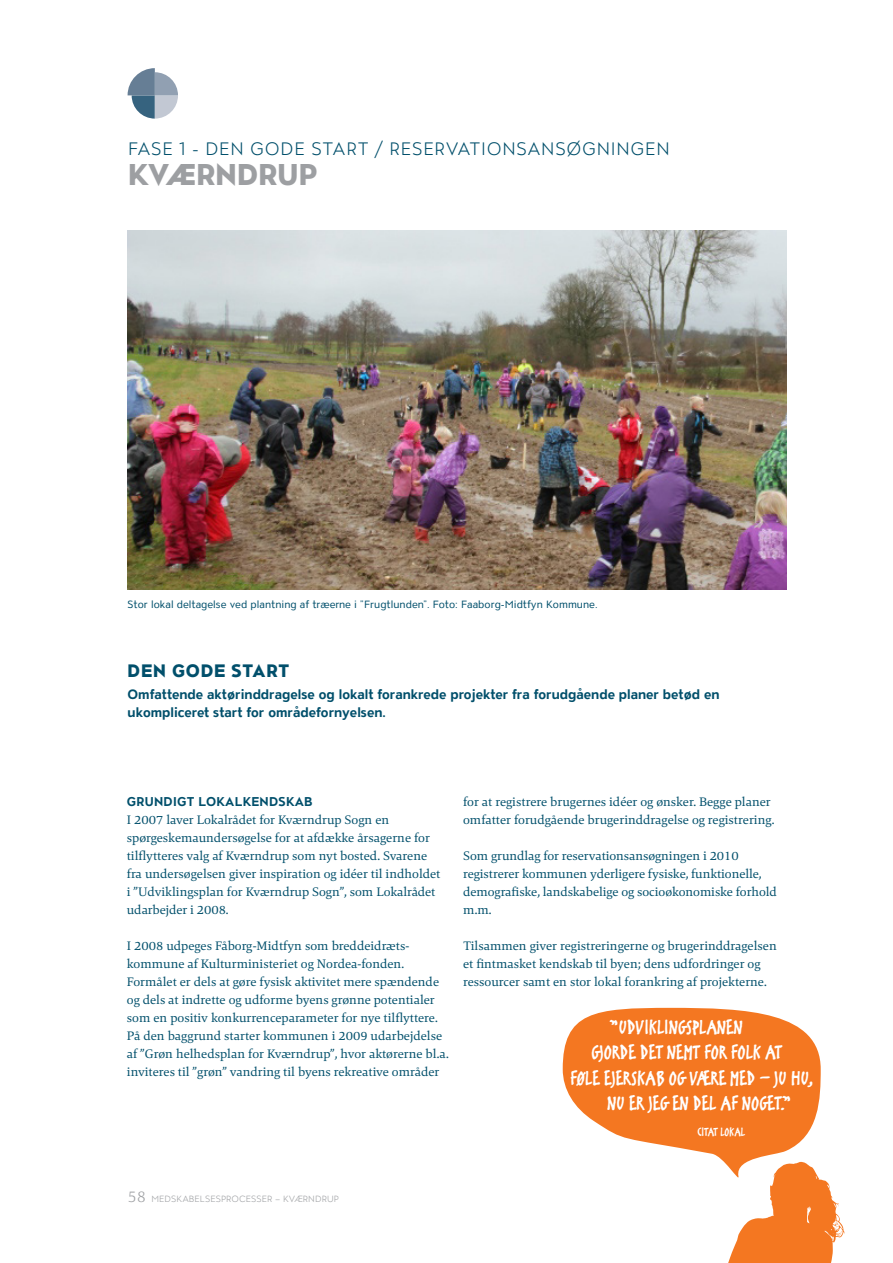
<style>
.page{position:relative;width:893px;height:1263px;background:#fff}
.page>*{position:absolute;margin:0;border:0;box-sizing:border-box;transform-origin:0 0}
.Overskrift_by__2{font:800 30px "ATC Overlook";letter-spacing:.01em;color:#9d9fa2}
.sagt_tekst{font:22.5px "Erikrighthand Pro";letter-spacing:.01em;color:#fff}
.Top_overskrift__2{font:300 18px "ATC Overlook";letter-spacing:.04em;color:#014f6b}
.Rubrik__2{font:800 18px "ATC Overlook";letter-spacing:.04em;color:#014f6b}
.rubrik2__2{font:700 13.5px/18px "ATC Overlook";color:#014f6b}
.sagt_tekst-2{font:13.5px "Erikrighthand Pro";letter-spacing:.01em;color:#fff}
.brødtekst__2{font:12.75px/18px "Mangan";color:#014f6b}
.underrubrik__2{font:700 12.75px "ATC Overlook";letter-spacing:.02em;color:#014f6b}
.billedtekst{font:10.5px "ATC Overlook";color:#014f6b}
.t1{font:300 9px "ATC Overlook";letter-spacing:.01em;color:#9d9fa2}
.s1{font-family:"Mangan";font-weight:200;font-size:16.5px}
</style>
<div class="page">
<img style="left:128px;top:230px;width:659px;height:360px">
<svg style="left:563px;top:1008px;width:258px;height:154px;fill:#f47721"></svg>
<svg style="left:724px;top:1161px;width:120px;height:102px"></svg>
<svg style="left:128px;top:68px;width:50px;height:51px"></svg>
<p class="Top_overskrift__2" style="left:128px;top:138px;width:543px">FASE 1 - DEN GODE START / RESERVATIONSANSØGNINGEN</p>
<p class="Overskrift_by__2" style="left:128px;top:157px;width:191px">KVÆRNDRUP</p>
<p class="billedtekst" style="left:128px;top:598px;width:471px">Stor lokal deltagelse ved plantning af træerne i ”Frugtlunden”. Foto: Faaborg-Midtfyn Kommune.</p>
<p class="Rubrik__2" style="left:128px;top:660px;width:163px">DEN GODE START</p>
<p class="rubrik2__2" style="left:128px;top:686px;width:593px">Omfattende aktørinddragelse og lokalt forankrede projekter fra forudgående planer betød en ukompliceret start for områdefornyelsen.</p>
<p class="underrubrik__2" style="left:127px;top:794px;width:187px">GRUNDIGT LOKALKENDSKAB</p>
<p class="brødtekst__2" style="left:127px;top:811px;width:315px">I 2007 laver Lokalrådet for Kværndrup Sogn en spørgeskemaundersøgelse for at afdække årsagerne for tilflytteres valg af Kværndrup som nyt bosted. Svarene fra undersøgelsen giver inspiration og idéer til indholdet i ”Udviklingsplan for Kværndrup Sogn”, som Lokalrådet udarbejder i 2008.</p>
<p class="brødtekst__2" style="left:127px;top:937px;width:323px">I 2008 udpeges Fåborg-Midtfyn som breddeidræts&shy;kommune af Kulturministeriet og Nordea-fonden.<br>Formålet er dels at gøre fysisk aktivitet mere spændende og dels at indrette og udforme byens grønne potentialer som en positiv konkurrenceparameter for nye tilflyttere.<br>På den baggrund starter kommunen i 2009 udarbejdelse af ”Grøn helhedsplan for Kværndrup”, hvor aktørerne bl.a. inviteres til ”grøn” vandring til byens rekreative områder</p>
<p class="brødtekst__2" style="left:463px;top:793px;width:313px">for at registrere brugernes idéer og ønsker. Begge planer omfatter forudgående brugerinddragelse og registrering.</p>
<p class="brødtekst__2" style="left:463px;top:847px;width:315px">Som grundlag for reservationsansøgningen i 2010 registrerer kommunen yderligere fysiske, funktionelle, demografiske, landskabelige og socioøkonomiske forhold m.m.</p>
<p class="brødtekst__2" style="left:463px;top:937px;width:315px">Tilsammen giver registreringerne og brugerinddragelsen et fintmasket kendskab til byen; dens udfordringer og ressourcer samt en stor lokal forankring af projekterne.</p>
<p class="sagt_tekst" style="left:610px;top:1013px;width:134px">”UDVIKLINGSPLANEN</p>
<p class="sagt_tekst" style="left:591px;top:1039px;width:192px">GJORDE DET NEMT FOR FOLK AT</p>
<p class="sagt_tekst" style="left:570px;top:1064px;width:244px">FØLE EJERSKAB OG VÆRE MED – JU HU,</p>
<p class="sagt_tekst" style="left:607px;top:1090px;width:186px">NU ER JEG EN DEL AF NOGET.”</p>
<p class="sagt_tekst-2" style="left:697px;top:1123px;width:49px">CITAT LOKAL</p>
<p class="t1" style="left:128px;top:1194px;width:213px"><span class="s1">58</span> MEDSKABELSESPROCESSER – KVÆRNDRUP</p>
</div>
